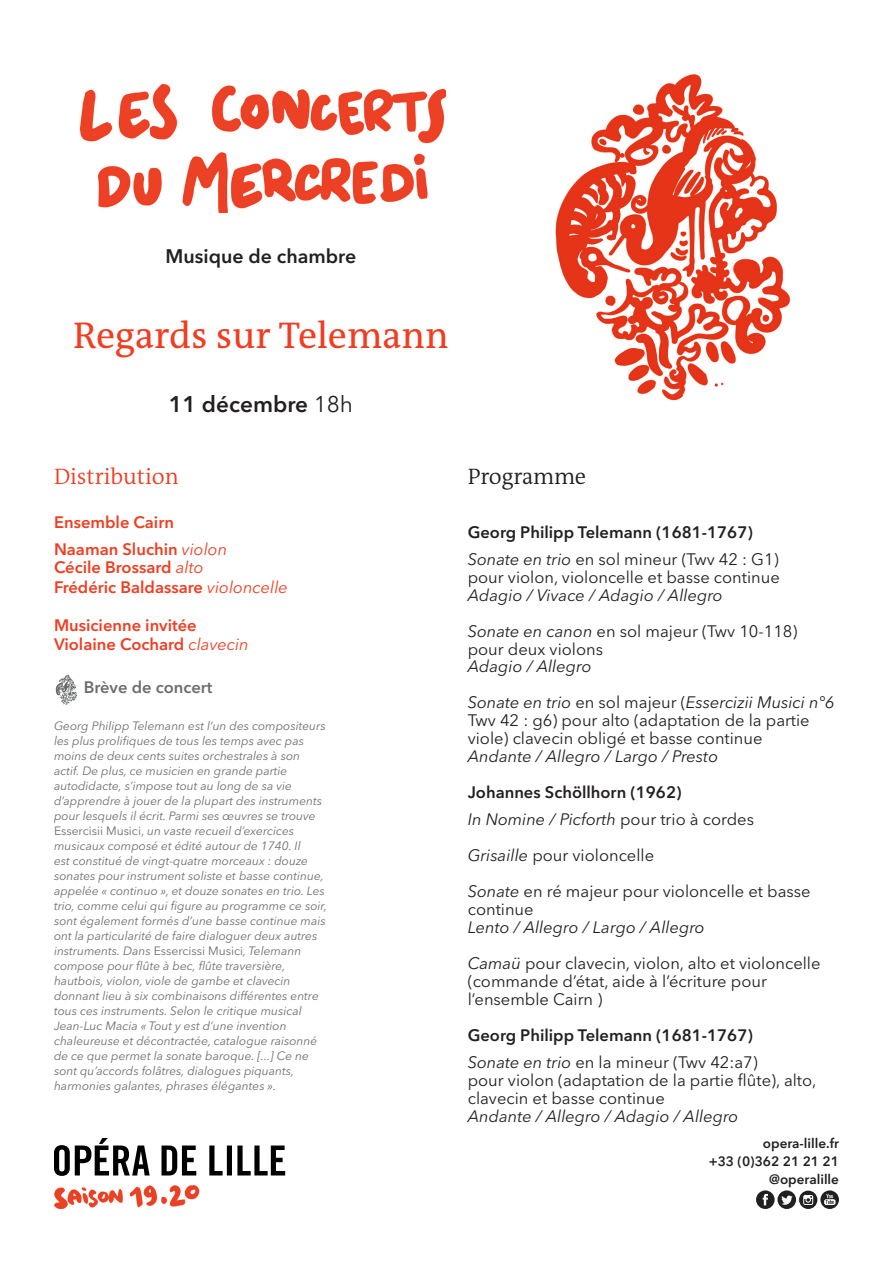
<style>
.page{position:relative;width:893px;height:1263px;background:#fff}
.page>*{position:absolute;margin:0;border:0;box-sizing:border-box;transform-origin:0 0}
.t1{font:37.5px "The Antiqua B W5 Plain";color:#ef3e22}
.t2{font:600 22.5px "Avenir Next LT Pro";color:#231f20}
.t3{font:300 22.5px "The Antiqua B W4";color:#ef3e22}
.Plain_Text{font:300 22.5px "The Antiqua B W4";letter-spacing:-.01em;color:#231f20}
.t4{font:600 19.5px "Avenir Next LT Pro";color:#231f20}
.Plain_Text-2{font:16.5px/18px "Avenir Next LT Pro";color:#231f20}
.Plain_Text-3{font:italic 16.5px "Avenir Next LT Pro";color:#231f20}
.t5{font:600 16.5px "Avenir Next LT Pro";color:#ef3e22}
.Plain_Text-4{font:600 16.5px "Avenir Next LT Pro";color:#231f20}
.t6{font:600 16.5px "Avenir Next LT Pro";color:#6c6d70}
.t7{font:600 13.5px "Avenir Next LT Pro";color:#231f20}
.Plain_Text-5{font:italic 12px/15px "Avenir Next LT Pro";color:#6c6d70}
.s1{font-weight:400}
.s2{font-weight:400;font-style:italic}
.s3{font-style:normal}
.s4{font-style:italic}
</style>
<div class="page">
<svg style="left:756px;top:1190px;width:83px;height:19px"></svg>
<svg style="left:54px;top:1138px;width:231px;height:38px"></svg>
<img style="left:54px;top:1185px;width:146px;height:24px">
<img style="left:79px;top:83px;width:366px;height:130px">
<img style="left:555px;top:74px;width:236px;height:327px">
<img style="left:55px;top:674px;width:22px;height:31px">
<p class="t4" style="left:166px;top:244px;width:192px">Musique de chambre</p>
<p class="t1" style="left:73px;top:311px;width:377px">Regards sur Telemann</p>
<p class="t2" style="left:169px;top:391px;width:186px">11 décembre <span class="s1">18h</span></p>
<p class="t3" style="left:54px;top:462px;width:126px">Distribution</p>
<p class="t5" style="left:54px;top:512px;width:121px">Ensemble Cairn</p>
<p class="t5" style="left:54px;top:539px;width:175px">Naaman Sluchin <span class="s2">violon</span></p>
<p class="t5" style="left:54px;top:557px;width:151px">Cécile Brossard <span class="s2">alto</span></p>
<p class="t5" style="left:54px;top:577px;width:235px">Frédéric Baldassare <span class="s2">violoncelle</span></p>
<p class="t5" style="left:54px;top:615px;width:144px">Musicienne invitée</p>
<p class="t5" style="left:54px;top:634px;width:196px">Violaine Cochard <span class="s2">clavecin</span></p>
<p class="t6" style="left:84px;top:677px;width:130px">Brève de concert</p>
<p class="Plain_Text-5" style="left:54px;top:719px;width:275px">Georg Philipp Telemann est l’un des compositeurs les plus prolifiques de tous les temps avec pas moins de deux cents suites orchestrales à son actif. De plus, ce musicien en grande partie autodidacte, s’impose tout au long de sa vie d’apprendre à jouer de la plupart des instruments pour lesquels il écrit. Parmi ses œuvres se trouve <span class="s3">Essercisii Musici,</span> un vaste recueil d’exercices musicaux composé et édité autour de 1740. Il<br>est constitué de vingt-quatre morceaux : douze sonates pour instrument soliste et basse continue, appelée « continuo », et douze sonates en trio. Les trio, comme celui qui figure au programme ce soir, sont également formés d’une basse continue mais ont la particularité de faire dialoguer deux autres instruments. Dans <span class="s3">Essercissi Musici</span>, Telemann compose pour flûte à bec, flûte traversière, hautbois, violon, viole de gambe et clavecin donnant lieu à six combinaisons différentes entre tous ces instruments. Selon le critique musical Jean-Luc Macia « Tout y est d’une invention chaleureuse et décontractée, catalogue raisonné de ce que permet la sonate baroque. [...] Ce ne sont qu’accords folâtres, dialogues piquants, harmonies galantes, phrases élégantes ».</p>
<p class="Plain_Text" style="left:468px;top:462px;width:120px">Programme</p>
<p class="Plain_Text-4" style="left:468px;top:523px;width:287px">Georg Philipp Telemann (1681-1767)</p>
<p class="Plain_Text-2" style="left:468px;top:551px;width:312px"><span class="s4">Sonate en trio</span> en sol mineur (Twv 42 : G1)</p>
<p class="Plain_Text-2" style="left:468px;top:569px;width:314px">pour violon, violoncelle et basse continue</p>
<p class="Plain_Text-3" style="left:468px;top:586px;width:257px">Adagio / Vivace / Adagio / Allegro</p>
<p class="Plain_Text-2" style="left:468px;top:623px;width:331px"><span class="s4">Sonate en canon</span> en sol majeur (Twv 10-118)</p>
<p class="Plain_Text-2" style="left:468px;top:641px;width:137px">pour deux violons</p>
<p class="Plain_Text-3" style="left:468px;top:656px;width:125px">Adagio / Allegro</p>
<p class="Plain_Text-2" style="left:468px;top:693px;width:369px"><span class="s4">Sonate en trio</span> en sol majeur (<span class="s4">Essercizii Musici n°6<br></span>Twv 42 : g6) pour alto (adaptation de la partie viole) clavecin obligé et basse continue</p>
<p class="Plain_Text-3" style="left:468px;top:746px;width:252px">Andante / Allegro / Largo / Presto</p>
<p class="Plain_Text-4" style="left:468px;top:782px;width:215px">Johannes Schöllhorn (1962)</p>
<p class="Plain_Text-3" style="left:468px;top:809px;width:288px">In Nomine / Picforth <span class="s3">pour trio à cordes</span></p>
<p class="Plain_Text-2" style="left:468px;top:846px;width:188px"><span class="s4">Grisaille</span> pour violoncelle</p>
<p class="Plain_Text-2" style="left:468px;top:882px;width:344px"><span class="s4">Sonate</span> en ré majeur pour violoncelle et basse continue<br><span class="s4">Lento / Allegro / Largo / Allegro</span></p>
<p class="Plain_Text-2" style="left:468px;top:954px;width:354px"><span class="s4">Camaü</span> pour clavecin, violon, alto et violoncelle (commande d’état, aide à l’écriture pour l’ensemble Cairn )</p>
<p class="Plain_Text-4" style="left:468px;top:1025px;width:287px">Georg Philipp Telemann (1681-1767)</p>
<p class="Plain_Text-2" style="left:468px;top:1053px;width:292px"><span class="s4">Sonate en trio</span> en la mineur (Twv 42:a7)</p>
<p class="Plain_Text-2" style="left:468px;top:1071px;width:350px">pour violon (adaptation de la partie flûte), alto, clavecin et basse continue</p>
<p class="Plain_Text-3" style="left:468px;top:1106px;width:272px">Andante / Allegro / Adagio / Allegro</p>
<p class="t7" style="left:763px;top:1135px;width:78px">opera-lille.fr</p>
<p class="t7" style="left:709px;top:1153px;width:132px">+33 (0)362 21 21 21</p>
<p class="t7" style="left:769px;top:1171px;width:71px">@operalille</p>
</div>
